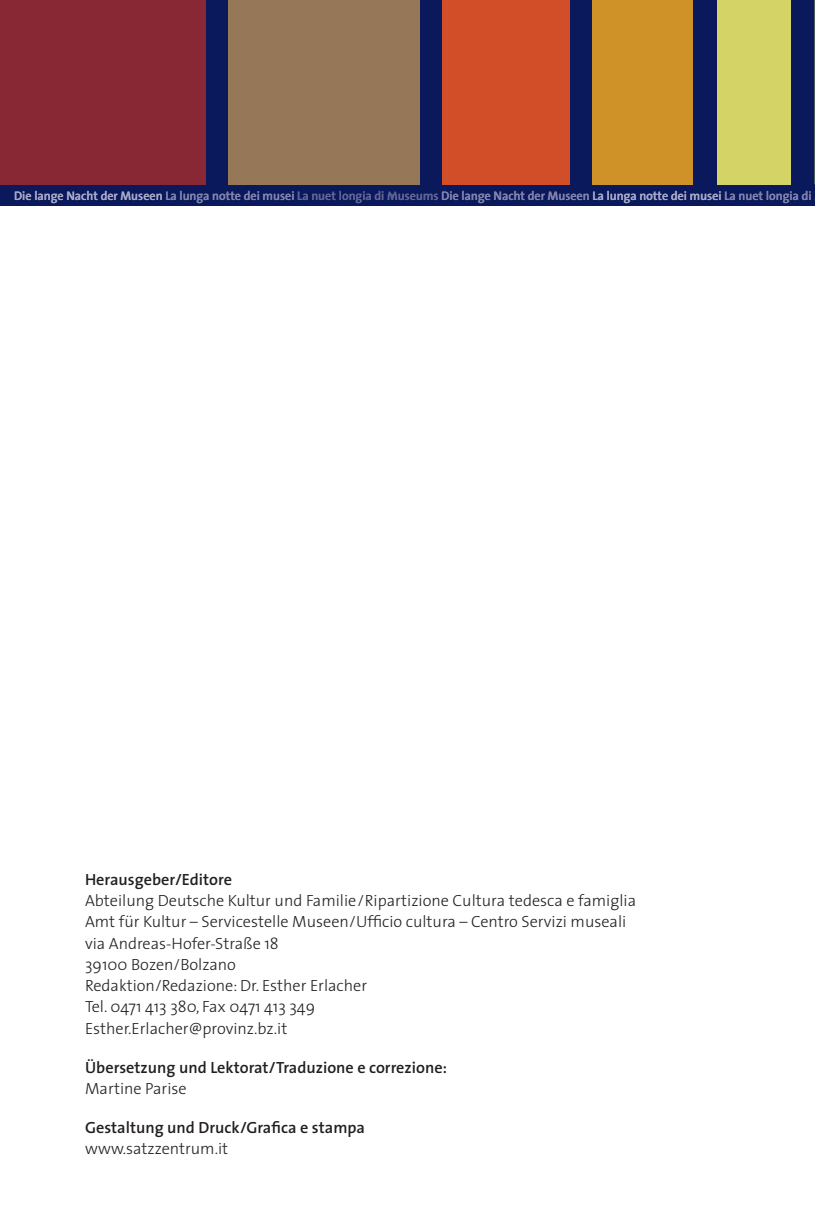
<style>
.page{position:relative;width:815px;height:1205px;background:#fff}
.page>*{position:absolute;margin:0;border:0;box-sizing:border-box;transform-origin:0 0}
.t1{font:300 16.25px/21.2px "The Sans";color:#231f20}
.t2{font:600 16.25px "The Sans";color:#231f20}
.t3{font:600 12.5px "The Sans";color:#8183ac}
.t4{font:600 12.5px "The Sans";color:#616494}
.s1{color:#a7a8c7}
.s2{color:#616494}
</style>
<div class="page">
<div style="left:0;top:184px;width:815px;height:22px;background:#0a185c"></div>
<div style="left:0;top:0;width:815px;height:184px;background:#0a185c"></div>
<div style="left:0;top:0;width:206px;height:184px;background:#882834"></div>
<div style="left:718px;top:0;width:73px;height:184px;background:#d4d466"></div>
<div style="left:592px;top:0;width:101px;height:184px;background:#cf9229"></div>
<div style="left:228px;top:0;width:191px;height:184px;background:#967758"></div>
<div style="left:442px;top:0;width:127px;height:184px;background:#d14e29"></div>
<p class="t3" style="left:14px;top:190px;width:799px"><span class="s1">Die lange Nacht der Museen</span> La lunga notte dei musei <span class="s2">La nuet longia di museums</span> Die lange Nacht der Museen <span class="s1">La lunga notte dei musei</span> La nuet longia di</p>
<p class="t4" style="left:387px;top:190px;width:12px">M</p>
<p class="t2" style="left:85px;top:873px;width:149px">Herausgeber/Editore</p>
<p class="t1" style="left:85px;top:891px;width:553px">Abteilung Deutsche Kultur und Familie / Ripartizione Cultura tedesca e famiglia Amt für Kultur – Servicestelle Museen /Ufficio cultura – Centro Servizi museali via Andreas-Hofer-Straße 18<br>39100 Bozen/Bolzano<br>Redaktion/Redazione: Dr. Esther Erlacher<br>Tel. 0471 413 380, Fax 0471 413 349<br>Esther.Erlacher@provinz.bz.it</p>
<p class="t2" style="left:85px;top:1061px;width:363px">Übersetzung und Lektorat/Traduzione e correzione:</p>
<p class="t1" style="left:85px;top:1079px;width:103px">Martine Parise</p>
<p class="t2" style="left:85px;top:1121px;width:282px">Gestaltung und Druck/Grafica e stampa</p>
<p class="t1" style="left:85px;top:1139px;width:145px">www.satzzentrum.it</p>
</div>
